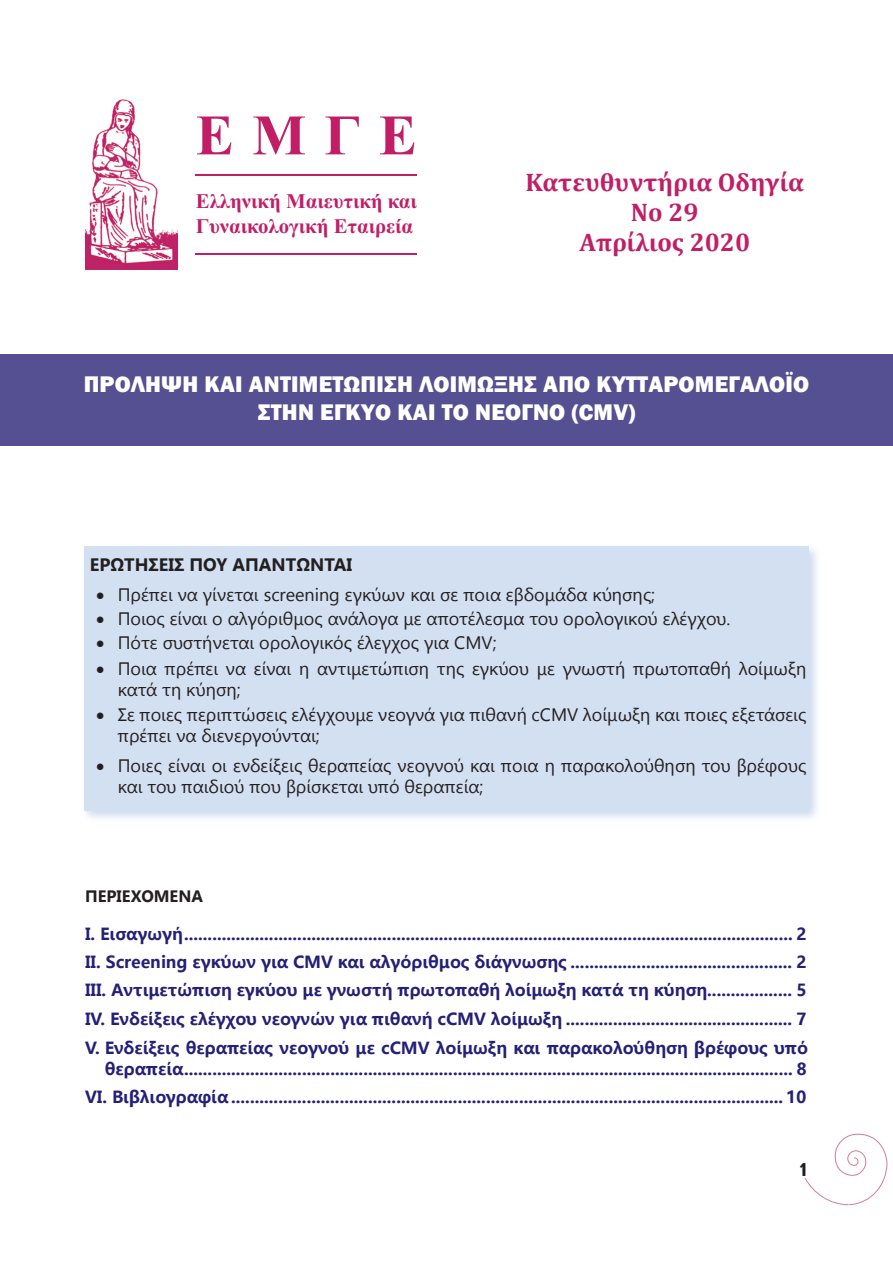
<style>
.page{position:relative;width:893px;height:1263px;background:#fff}
.page>*{position:absolute;margin:0;border:0;box-sizing:border-box;transform-origin:0 0}
.t1{font:700 57px "Times New Roman";color:#c11e66}
.Βασικό{font:700 25.5px "Cambria";color:#c11e66}
.κεφαλίδα{font:800 23.25px/27.9px "Franklin Gothic";letter-spacing:.01em;color:#fff;text-align:center}
.t2{font:700 20.7px/24.9px "Times New Roman";color:#c11e66}
.t3{font:18px/21px "Segoe UI";color:#231f20}
.Βασικό-2{font:700 18px "Segoe UI";color:#231f20}
.Μικροί_Τίτλοι{font:18px "Cf Block Condensed";color:#231f20}
.Μεγαλοι_Τίτλοι{font:700 16.5px/21px "Microsoft Ya Hei UI";color:#242076;text-align:right}
.Βασικό-3{font:700 16.5px "Segoe UI";color:#231f20}
</style>
<div class="page">
<div style="left:0;top:354px;width:893px;height:92px;background:#545091"></div>
<div style="left:80px;top:543px;width:741px;height:280px;background:#9ab8e0;opacity:.5"></div>
<div style="left:84px;top:546px;width:725px;height:265px;background:#d3e0f1"></div>
<svg style="left:805px;top:1133px;width:82px;height:72px"></svg>
<img style="left:85px;top:100px;width:93px;height:169px">
<hr style="left:196px;top:174px;width:221px;height:2px;background:#c11e66">
<hr style="left:196px;top:253px;width:221px;height:2px;background:#c11e66">
<p class="t1" style="left:196px;top:96px;width:223px">ΕΜΓΕ</p>
<p class="t2" style="left:196px;top:188px;width:223px">Ελληνική Μαιευτική και<br>Γυναικολογική Εταιρεία</p>
<p class="Βασικό" style="left:526px;top:166px;width:280px">Κατευθυντήρια Οδηγία</p>
<p class="Βασικό" style="left:631px;top:196px;width:69px">No 29</p>
<p class="Βασικό" style="left:579px;top:226px;width:172px">Απρίλιος 2020</p>
<p class="κεφαλίδα" style="left:84px;top:370px;width:727px">ΠΡΌΛΗΨΗ ΚΑΙ ΑΝΤΙΜΕΤΏΠΙΣΗ ΛΟΊ ΜΩΞΗΣ ΑΠΌ ΚΥΤΤΑΡΟΜΕΓΑΛΟΪΌ<br>ΣΤΗΝ ΈΓΚΥΟ ΚΑΙ ΤΟ ΝΕΟΓΝΌ (CMV)</p>
<p class="Βασικό-2" style="left:90px;top:552px;width:264px">ΕΡΩΤΗΣΕΙΣ ΠΟΥ ΑΠΑΝΤΩΝΤΑΙ</p>
<p class="t3" style="left:96px;top:583px;width:560px">• Πρέπει να γίνεται screening εγκύων και σε ποια εβδομάδα κύησης;</p>
<p class="t3" style="left:96px;top:607px;width:636px">• Ποιος είναι ο αλγόριθμος ανάλογα με αποτέλεσμα του ορολογικού ελέγχου.</p>
<p class="t3" style="left:96px;top:631px;width:402px">• Πότε συστήνεται ορολογικός έλεγχος για CMV;</p>
<p class="t3" style="left:118px;top:657px;width:690px;text-indent:-21px">• Ποια πρέπει να είναι η αντιμετώπιση της εγκύου με γνωστή πρωτοπαθή λοίμωξη κατά τη κύηση;</p>
<p class="t3" style="left:118px;top:703px;width:690px;text-indent:-21px">• Σε ποιες περιπτώσεις ελέγχουμε νεογνά για πιθανή cCMV λοίμωξη και ποιες εξετάσεις πρέπει να διενεργούνται;</p>
<p class="t3" style="left:118px;top:754px;width:690px;text-indent:-21px">• Ποιες είναι οι ενδείξεις θεραπείας νεογνού και ποια η παρακολούθηση του βρέφους και του παιδιού που βρίσκεται υπό θεραπεία;</p>
<p class="Βασικό-3" style="left:85px;top:885px;width:119px">ΠΕΡΙΕΧΌΜΕΝΑ</p>
<p class="Μεγαλοι_Τίτλοι" style="left:85px;top:923px;width:723px">Ι. Εισαγωγή................................................................................................................................. 2</p>
<p class="Μεγαλοι_Τίτλοι" style="left:85px;top:951px;width:723px">ΙΙ. Screening εγκύων για CMV και αλγόριθμος διάγνωσης ............................................... 2</p>
<p class="Μεγαλοι_Τίτλοι" style="left:85px;top:979px;width:723px">ΙΙΙ. Αντιμετώπιση εγκύου με γνωστή πρωτοπαθή λοίμωξη κατά τη κύηση.................. 5</p>
<p class="Μεγαλοι_Τίτλοι" style="left:85px;top:1007px;width:723px">IV. Ενδείξεις ελέγχου νεογνών για πιθανή cCMV λοίμωξη ................................................ 7</p>
<p class="Μεγαλοι_Τίτλοι" style="left:85px;top:1037px;width:724px">V. Ενδείξεις θεραπείας νεογνού με cCMV λοίμωξη και παρακολούθηση βρέφους υπό θεραπεία................................................................................................................................. 8</p>
<p class="Μεγαλοι_Τίτλοι" style="left:85px;top:1086px;width:723px">VI. Bιβλιογραφία ..................................................................................................................... 10</p>
<p class="Μικροί_Τίτλοι" style="left:799px;top:1160px;width:10px">1</p>
</div>
